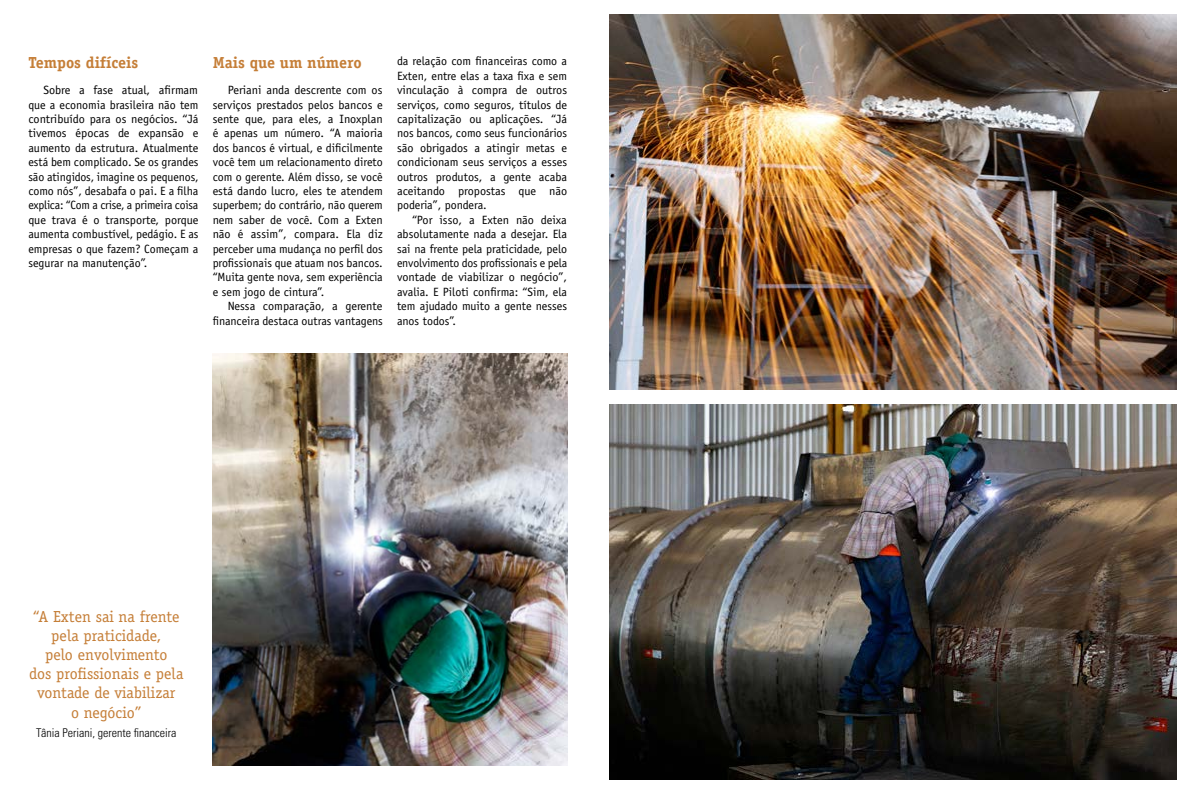
<style>
.page{position:relative;width:1191px;height:794px;background:#fff}
.page>*{position:absolute;margin:0;border:0;box-sizing:border-box;transform-origin:0 0}
.t1{font:16px/19.2px "Officina Serif Std";color:#c57e37;text-align:center}
.t2{font:700 16px "Officina Serif Std";color:#c57e37}
.t3{font:12px/14.4px "Officina Sans Std";color:#000;text-align:justify}
.t4{font:300 condensed 12px "Univers LT Std";color:#000}
</style>
<div class="page">
<img style="left:213px;top:353px;width:354px;height:412px">
<img style="left:609px;top:14px;width:567px;height:376px">
<img style="left:609px;top:404px;width:567px;height:376px">
<h1 class="t2" style="left:28px;top:53px;width:111px">Tempos difíceis</h1>
<h1 class="t2" style="left:213px;top:53px;width:151px">Mais que um número</h1>
<p class="t3" style="left:28px;top:83px;width:172px;text-indent:15px">Sobre a fase atual, afirmam que a economia brasileira não tem contribuído para os negócios. “Já tivemos épocas de expansão e aumento da estrutura. Atualmente está bem complicado. Se os grandes são atingidos, imagine os pequenos, como nós”, desabafa o pai. E a filha explica: “Com a crise, a primeira coisa que trava é o transporte, porque aumenta combustível, pedágio. E as empresas o que fazem? Começam a segurar na manutenção”.</p>
<p class="t3" style="left:213px;top:83px;width:172px;text-indent:15px">Periani anda descrente com os serviços prestados pelos bancos e sente que, para eles, a Inoxplan é apenas um número. “A maioria dos bancos é virtual, e dificilmente você tem um relacionamento direto com o gerente. Além disso, se você está dando lucro, eles te atendem superbem; do contrário, não querem nem saber de você. Com a Exten não é assim”, compara. Ela diz perceber uma mudança no perfil dos profissionais que atuam nos bancos. “Muita gente nova, sem experiência e sem jogo de cintura”.</p>
<p class="t3" style="left:213px;top:299px;width:172px;text-align:right">Nessa comparação, a gerente financeira destaca outras vantagens</p>
<p class="t3" style="left:397px;top:54px;width:172px">da relação com financeiras como a Exten, entre elas a taxa fixa e sem vinculação à compra de outros serviços, como seguros, títulos de capitalização ou aplicações. “Já nos bancos, como seus funcionários são obrigados a atingir metas e condicionam seus serviços a esses outros produtos, a gente acaba aceitando propostas que não poderia”, pondera.</p>
<p class="t3" style="left:397px;top:213px;width:172px;text-indent:15px">“Por isso, a Exten não deixa absolutamente nada a desejar. Ela sai na frente pela praticidade, pelo envolvimento dos profissionais e pela vontade de viabilizar o negócio”, avalia. E Piloti confirma: “Sim, ela tem ajudado muito a gente nesses anos todos”.</p>
<h1 class="t1" style="left:29px;top:606px;width:156px">“A Exten sai na frente pela praticidade,<br>pelo envolvimento<br>dos profissionais e pela vontade de viabilizar<br>o negócio”</h1>
<p class="t4" style="left:36px;top:725px;width:142px">Tânia Periani, gerente financeira</p>
</div>
